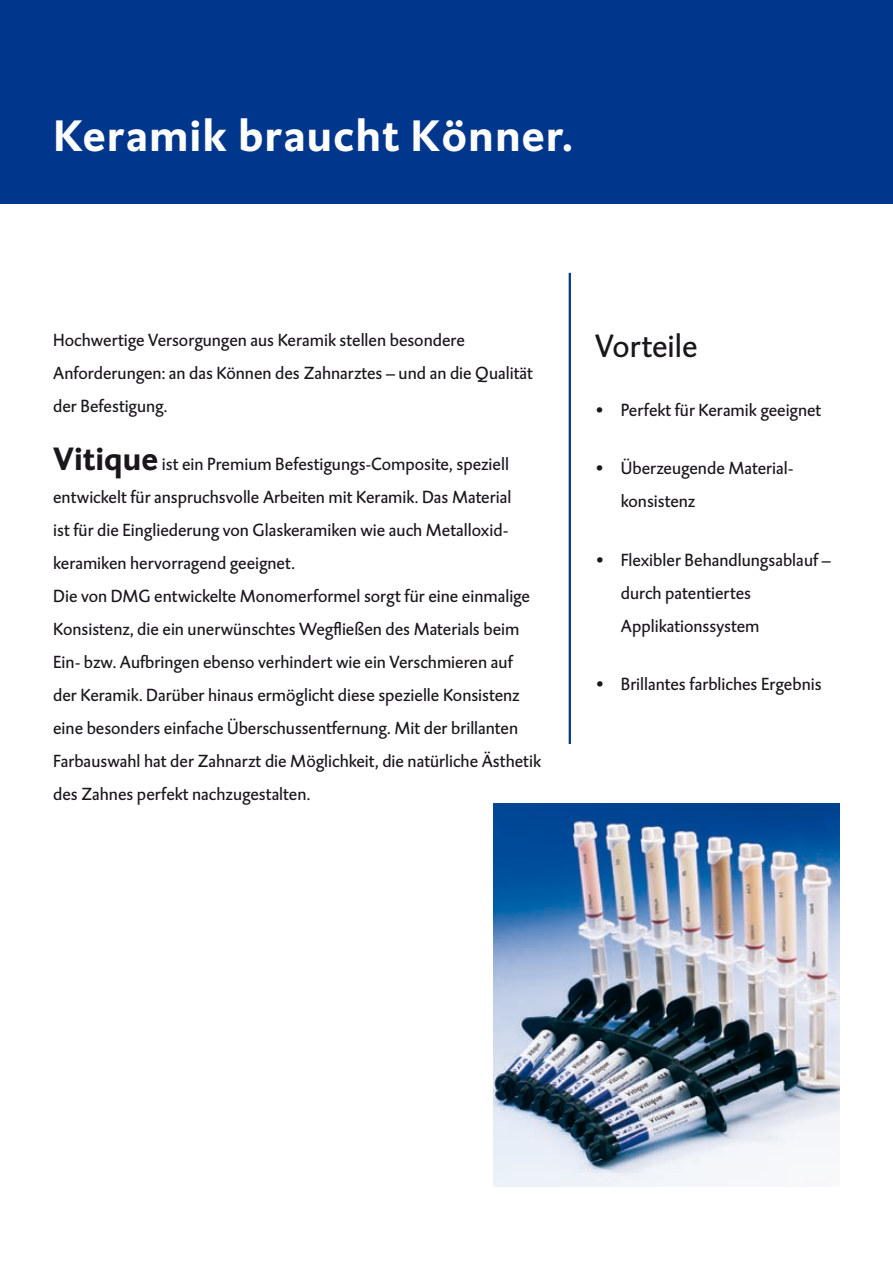
<style>
.page{position:relative;width:893px;height:1263px;background:#fff}
.page>*{position:absolute;margin:0;border:0;box-sizing:border-box;transform-origin:0 0}
.t1{font:700 45px "DTL Caspari T";letter-spacing:.025em;color:#fff}
.t2{font:33px "DTL Caspari T";color:#1a171c}
.t3{font:18px/33px "DTL Caspari T";color:#1a171c}
.s1{font-weight:700;font-size:33px}
</style>
<div class="page">
<div style="left:0;top:0;width:893px;height:204px;background:#00368b"></div>
<img style="left:494px;top:804px;width:346px;height:382px">
<hr style="left:569px;top:273px;width:2px;height:471px;background:#00368b">
<h1 class="t1" style="left:53px;top:106px;width:521px">Keramik braucht Könner.</h1>
<p class="t3" style="left:53px;top:323px;width:481px">Hochwertige Versorgungen aus Keramik stellen besondere<br>An-forderungen: an das Können des Zahnarztes – und an die Qualität der Befestigung.</p>
<p class="t3" style="left:53px;top:448px;width:489px"><span class="s1">Vitique</span> ist ein Premium Befestigungs-Composite, speziell entwickelt für anspruchsvolle Arbeiten mit Keramik. Das Material<br>ist für die Eingliederung von Glaskeramiken wie auch Metalloxid&shy;keramiken hervorragend geeignet.<br>Die von DMG entwickelte Monomerformel sorgt für eine einmalige Konsistenz, die ein unerwünschtes Wegfließen des Materials beim Ein- bzw. Aufbringen ebenso verhindert wie ein Verschmieren auf der Keramik. Darüber hinaus ermöglicht diese spezielle Konsistenz eine besonders einfache Überschussentfernung. Mit der brillanten Farbauswahl hat der Zahnarzt die Möglichkeit, die natürliche Ästhetik des Zahnes perfekt nachzugestalten.</p>
<h2 class="t2" style="left:595px;top:326px;width:104px">Vorteile</h2>
<p class="t3" style="left:595px;top:393px;width:228px">• Perfekt für Keramik geeignet</p>
<p class="t3" style="left:621px;top:452px;width:174px;text-indent:-26px">• Überzeugende Material&shy;konsistenz</p>
<p class="t3" style="left:621px;top:543px;width:211px;text-indent:-26px">• Flexibler Behandlungsablauf – durch patentiertes<br>Applikationssystem</p>
<p class="t3" style="left:595px;top:668px;width:228px">• Brillantes farbliches Ergebnis</p>
</div>
